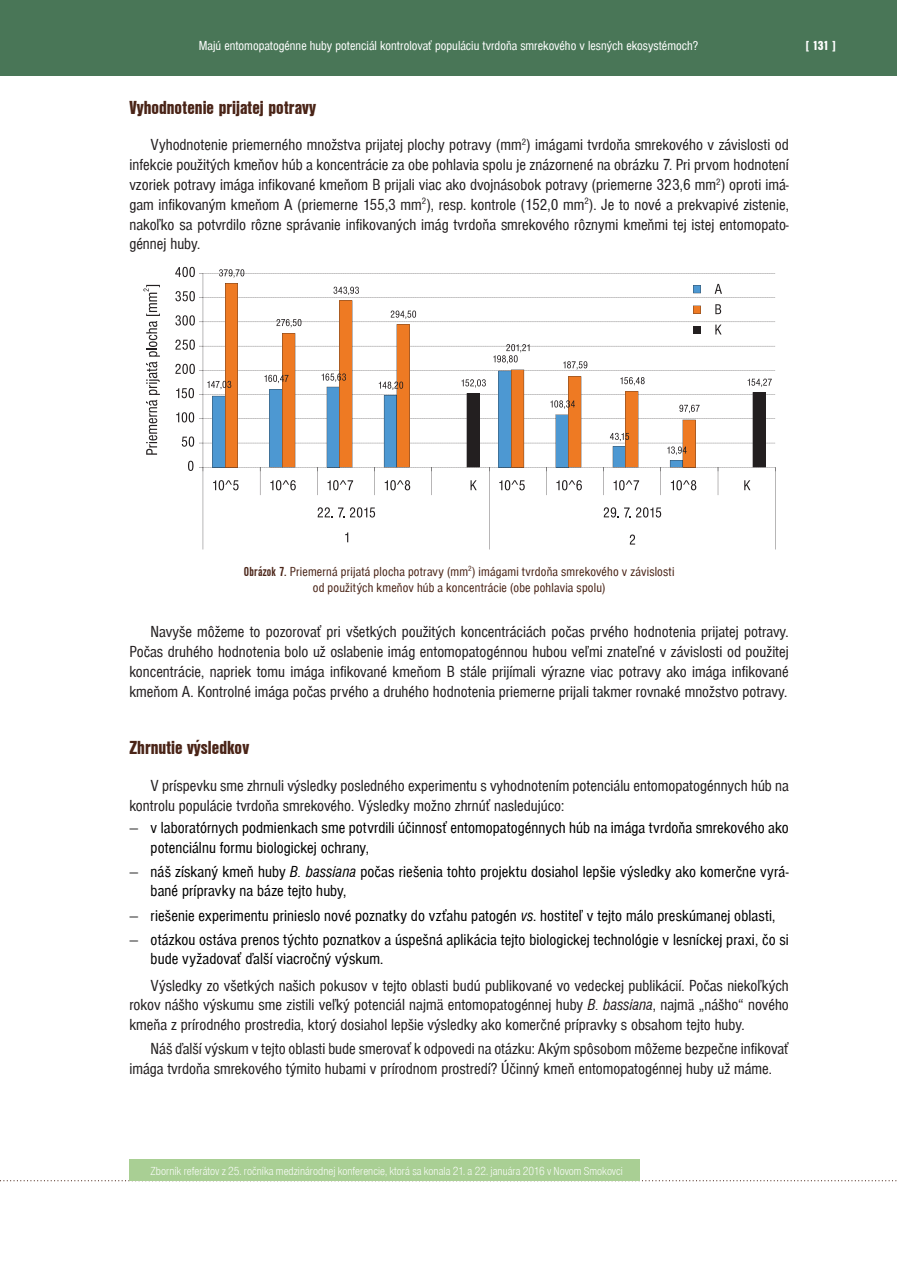
<style>
.page{position:relative;width:897px;height:1267px;background:#fff}
.page>*{position:absolute;margin:0;border:0;box-sizing:border-box;transform-origin:0 0}
.t1{font:900 condensed 19.5px "Nimbus Sans DEE";color:#4a2417}
.t2{font:condensed 16.5px/19.8px "Nimbus Sans DEE";color:#231f20;text-align:justify}
.t3{font:condensed 16.5px/19.8px "Nimbus Sans DEE";letter-spacing:.005em;color:#000}
.t4{font:condensed 13.5px/16.2px "Nimbus Sans DEE";letter-spacing:.015em;color:#4a2417;text-align:center}
.t5{font:condensed 13.5px "Nimbus Sans DEE";color:#fff}
.t6{font:900 condensed 13.5px "Nimbus Sans DEE";color:#fff}
.t7{font:300 condensed 12px "Nimbus Sans DEE";color:#fff}
.s1{font-weight:700}
.s2{font-family:"Lido STFCE";font-stretch:normal}
.s3{font-style:italic}
</style>
<div class="page">
<svg style="left:0;top:1180px;width:896px;height:1px"></svg>
<svg style="left:203px;top:495px;width:459px;height:54px"></svg>
<svg style="left:143px;top:285px;width:17px;height:169px"></svg>
<svg style="left:175px;top:267px;width:600px;height:228px"></svg>
<div style="left:129px;top:1158px;width:511px;height:22px;background:#a9cf94"></div>
<div style="left:0;top:0;width:896px;height:76px;background:#497657"></div>
<p class="t5" style="left:199px;top:38px;width:501px">Majú entomopatogénne huby potenciál kontrolovať populáciu tvrdoňa smrekového v lesných ekosystémoch?</p>
<p class="t6" style="left:805px;top:38px;width:31px">[ 131 ]</p>
<p class="t1" style="left:129px;top:96px;width:188px">Vyhodnotenie prijatej potravy</p>
<p class="t2" style="left:129px;top:135px;width:661px;text-indent:21px">Vyhodnotenie priemerného množstva prijatej plochy potravy (mm<sup>2</sup>) imágami tvrdoňa smrekového v závislosti od infekcie použitých kmeňov húb a koncentrácie za obe pohlavia spolu je znázornené na obrázku 7. Pri prvom hodnotení vzoriek potravy imága infikované kmeňom B prijali viac ako dvojnásobok potravy (priemerne 323,6 mm<sup>2</sup>) oproti imá&shy;gam infikovaným kmeňom A (priemerne 155,3 mm<sup>2</sup>), resp. kontrole (152,0 mm<sup>2</sup>). Je to nové a prekvapivé zistenie, nakoľko sa potvrdilo rôzne správanie infikovaných imág tvrdoňa smrekového rôznymi kmeňmi tej istej entomopato&shy;génnej huby.</p>
<p class="t4" style="left:244px;top:563px;width:432px"><span class="s1">Obrázok 7.</span> Priemerná prijatá plocha potravy (mm<sup>2</sup>) imágami tvrdoňa smrekového v závislosti od použitých kmeňov húb a koncentrácie (obe pohlavia spolu)</p>
<p class="t2" style="left:129px;top:622px;width:661px;text-indent:21px">Navyše môžeme to pozorovať pri všetkých použitých koncentráciách počas prvého hodnotenia prijatej potravy.<br>Počas druhého hodnotenia bolo už oslabenie imág entomopatogénnou hubou veľmi znateľné v závislosti od použitej koncentrácie, napriek tomu imága infikované kmeňom B stále prijímali výrazne viac potravy ako imága infikované kmeňom A. Kontrolné imága počas prvého a druhého hodnotenia priemerne prijali takmer rovnaké množstvo potravy.</p>
<p class="t1" style="left:129px;top:736px;width:121px">zhrnutie výsledkov</p>
<p class="t2" style="left:129px;top:776px;width:661px;text-indent:21px">V príspevku sme zhrnuli výsledky posledného experimentu s vyhodnotením potenciálu entomopatogénnych húb na kontrolu populácie tvrdoňa smrekového. Výsledky možno zhrnúť nasledujúco:</p>
<p class="t3" style="left:151px;top:817px;width:639px;text-indent:-21px"><span class="s2">–</span> v laboratórnych podmienkach sme potvrdili účinnosť entomopatogénnych húb na imága tvrdoňa smrekového ako potenciálnu formu biologickej ochrany,</p>
<p class="t3" style="left:151px;top:861px;width:639px;text-indent:-21px"><span class="s2">–</span> náš získaný kmeň huby <span class="s3">B. bassiana</span> počas riešenia tohto projektu dosiahol lepšie výsledky ako komerčne vyrá&shy;bané prípravky na báze tejto huby,</p>
<p class="t3" style="left:129px;top:905px;width:647px"><span class="s2">–</span> riešenie experimentu prinieslo nové poznatky do vzťahu patogén <span class="s3">vs</span>. hostiteľ v tejto málo preskúmanej oblasti,</p>
<p class="t3" style="left:151px;top:929px;width:639px;text-indent:-21px"><span class="s2">–</span> otázkou ostáva prenos týchto poznatkov a úspešná aplikácia tejto biologickej technológie v lesníckej praxi, čo si bude vyžadovať ďalší viacročný výskum.</p>
<p class="t2" style="left:129px;top:975px;width:661px;text-indent:21px">Výsledky zo všetkých našich pokusov v tejto oblasti budú publikované vo vedeckej publikácií. Počas niekoľkých rokov nášho výskumu sme zistili veľký potenciál najmä entomopatogénnej huby <span class="s3">B. bassiana</span>, najmä „nášho“ nového kmeňa z prírodného prostredia, ktorý dosiahol lepšie výsledky ako komerčné prípravky s obsahom tejto huby.</p>
<p class="t2" style="left:129px;top:1039px;width:661px;text-indent:21px">Náš ďalší výskum v tejto oblasti bude smerovať k odpovedi na otázku: Akým spôsobom môžeme bezpečne infikovať imága tvrdoňa smrekového týmito hubami v prírodnom prostredí? Účinný kmeň entomopatogénnej huby už máme.</p>
<p class="t7" style="left:151px;top:1164px;width:473px">Zborník referátov z 25. ročníka medzinárodnej konferencie, ktorá sa konala 21. a 22. januára 2016 v Novom Smokovci</p>
</div>
